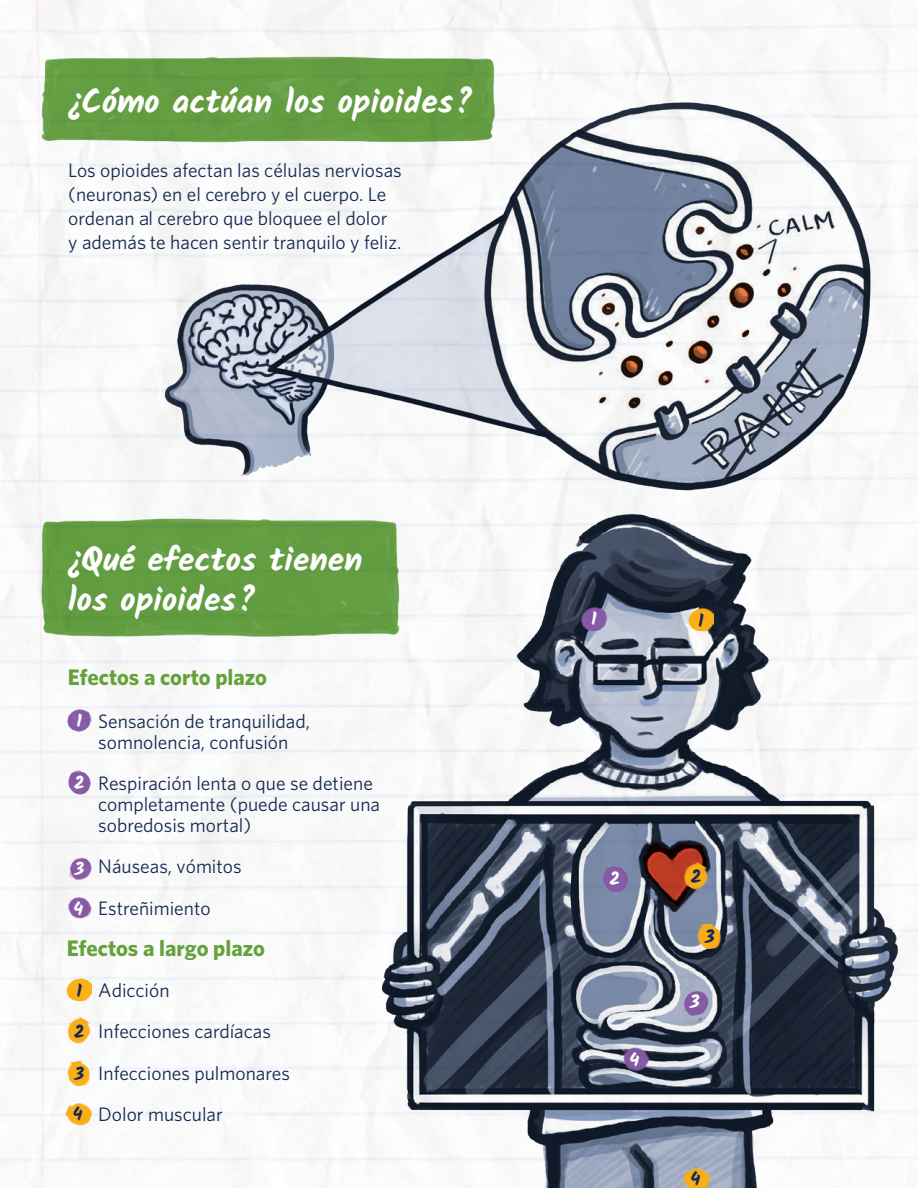
<style>
.page{position:relative;width:918px;height:1188px;background:#fff}
.page>*{position:absolute;margin:0;border:0;box-sizing:border-box;transform-origin:0 0}
.t1{font:700 33.3px/40px "Kalam";color:#fff}
.t2{font:700 22.5px "Whitney";color:#65a13a}
.t3{font:19.5px/24px "Whitney";color:#162852}
.t4{font:700 18.45px "Kalam";color:#fff}
.t5{font:700 18.45px "Kalam";color:#162852}
.t6{font:700 18px "Kalam";color:#fff}
.t7{font:700 18px "Kalam";color:#162852}
</style>
<div class="page">
<img style="left:358px;top:474px;width:558px;height:714px">
<img style="left:26px;top:508px;width:445px;height:149px">
<img style="left:35px;top:45px;width:549px;height:110px">
<img style="left:67px;top:708px;width:25px;height:25px">
<img style="left:580px;top:605px;width:28px;height:28px">
<img style="left:67px;top:770px;width:25px;height:25px">
<img style="left:601px;top:865px;width:28px;height:29px">
<img style="left:63px;top:851px;width:33px;height:34px">
<img style="left:676px;top:984px;width:38px;height:38px">
<img style="left:62px;top:891px;width:35px;height:35px">
<img style="left:616px;top:1041px;width:38px;height:37px">
<img style="left:67px;top:978px;width:25px;height:24px">
<img style="left:688px;top:608px;width:26px;height:25px">
<img style="left:62px;top:1014px;width:34px;height:34px">
<img style="left:679px;top:859px;width:35px;height:35px">
<img style="left:66px;top:1060px;width:27px;height:27px">
<img style="left:696px;top:922px;width:28px;height:28px">
<img style="left:63px;top:1097px;width:32px;height:32px">
<img style="left:681px;top:1162px;width:33px;height:26px">
<img style="left:146px;top:89px;width:735px;height:402px">
<p class="t1" style="left:68px;top:82px;width:407px">¿Cómo actúan los opioides?</p>
<p class="t3" style="left:68px;top:158px;width:335px">Los opioides afectan las células nerviosas (neuronas) en el cerebro y el cuerpo. Le ordenan al cerebro que bloquee el dolor<br>y además te hacen sentir tranquilo y feliz.</p>
<p class="t1" style="left:68px;top:539px;width:296px">¿Qué efectos tienen los opioides?</p>
<p class="t2" style="left:68px;top:664px;width:201px">Efectos a corto plazo</p>
<p class="t6" style="left:77px;top:710px;width:7px">1</p>
<p class="t6" style="left:74px;top:773px;width:12px">2</p>
<p class="t6" style="left:74px;top:858px;width:11px">3</p>
<p class="t6" style="left:74px;top:898px;width:11px">4</p>
<p class="t3" style="left:98px;top:710px;width:213px;line-height:21px">Sensación de tranquilidad, somnolencia, confusión</p>
<p class="t3" style="left:98px;top:772px;width:283px;line-height:21px">Respiración lenta o que se detiene completamente (puede causar una sobredosis mortal)</p>
<p class="t3" style="left:98px;top:854px;width:145px">Náuseas, vómitos</p>
<p class="t3" style="left:98px;top:895px;width:114px">Estreñimiento</p>
<p class="t2" style="left:67px;top:935px;width:200px">Efectos a largo plazo</p>
<p class="t7" style="left:77px;top:980px;width:7px">1</p>
<p class="t7" style="left:74px;top:1021px;width:12px">2</p>
<p class="t7" style="left:74px;top:1064px;width:11px">3</p>
<p class="t7" style="left:73px;top:1103px;width:11px">4</p>
<p class="t3" style="left:98px;top:978px;width:73px">Adicción</p>
<p class="t3" style="left:98px;top:1019px;width:174px">Infecciones cardíacas</p>
<p class="t3" style="left:98px;top:1060px;width:193px">Infecciones pulmonares</p>
<p class="t3" style="left:98px;top:1102px;width:126px">Dolor muscular</p>
<p class="t4" style="left:591px;top:608px;width:7px">1</p>
<p class="t5" style="left:698px;top:610px;width:7px">1</p>
<p class="t4" style="left:610px;top:867px;width:12px">2</p>
<p class="t4" style="left:630px;top:1049px;width:12px">4</p>
<p class="t5" style="left:691px;top:866px;width:12px">2</p>
<p class="t5" style="left:705px;top:926px;width:12px">3</p>
<p class="t4" style="left:690px;top:991px;width:12px">3</p>
<p class="t5" style="left:691px;top:1168px;width:12px">4</p>
</div>
